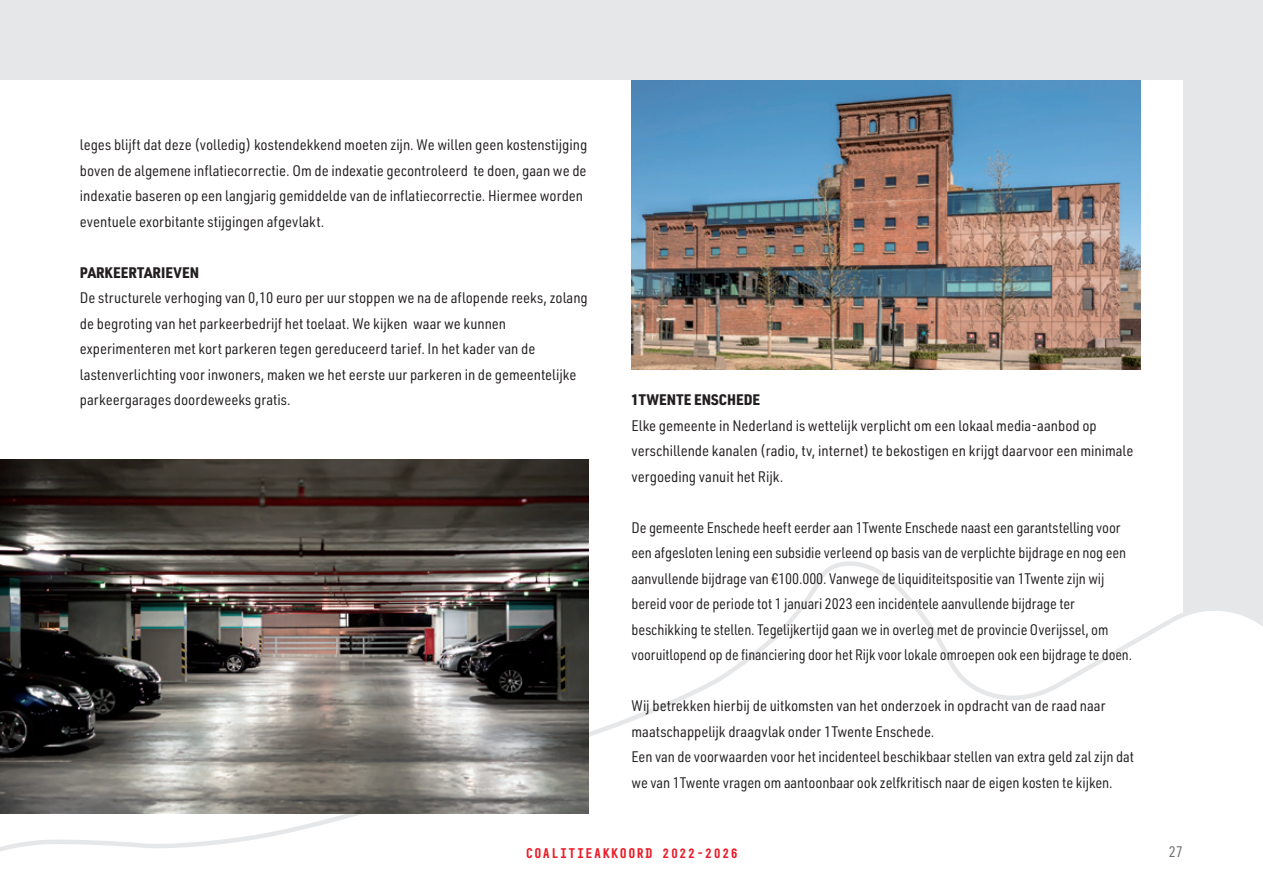
<style>
.page{position:relative;width:1263px;height:893px;background:#fff}
.page>*{position:absolute;margin:0;border:0;box-sizing:border-box;transform-origin:0 0}
.t1{font:15px/25.5px "URWDIN Semi Cond";color:#231f20}
.t2{font:900 15px "URWDIN Semi Cond";color:#231f20}
.t3{font:15px "URWDIN Semi Cond";color:#6c6d70}
.t4{font:700 12.75px "BC Sklonar";letter-spacing:.12em;color:#ea1c28}
</style>
<div class="page">
<div style="left:0;top:0;width:1263px;height:556px;background:#e6e7e9"></div>
<div style="left:0;top:80px;width:1183px;height:733px;background:#fff"></div>
<svg style="left:0;top:556px;width:1263px;height:296px"></svg>
<img style="left:631px;top:80px;width:509px;height:290px">
<img style="left:0;top:459px;width:589px;height:354px">
<p class="t1" style="left:80px;top:132px;width:509px">leges blijft dat deze (volledig) kostendekkend moeten zijn. We willen geen kostenstijging boven de algemene inflatiecorrectie. Om de indexatie gecontroleerd te doen, gaan we de indexatie baseren op een langjarig gemiddelde van de inflatiecorrectie. Hiermee worden eventuele exorbitante stijgingen afgevlakt.</p>
<p class="t2" style="left:80px;top:262px;width:121px">PARKEERTARIEVEN</p>
<p class="t1" style="left:80px;top:285px;width:509px">De structurele verhoging van 0,10 euro per uur stoppen we na de aflopende reeks, zolang de begroting van het parkeerbedrijf het toelaat. We kijken waar we kunnen experimenteren met kort parkeren tegen gereduceerd tarief. In het kader van de lastenverlichting voor inwoners, maken we het eerste uur parkeren in de gemeentelijke parkeergarages doordeweeks gratis.</p>
<p class="t2" style="left:631px;top:389px;width:130px">1TWENTE ENSCHEDE</p>
<p class="t1" style="left:631px;top:412px;width:503px">Elke gemeente in Nederland is wettelijk verplicht om een lokaal media-aanbod op verschillende kanalen (radio, tv, internet) te bekostigen en krijgt daarvoor een minimale vergoeding vanuit het Rijk.</p>
<p class="t1" style="left:631px;top:514px;width:502px">De gemeente Enschede heeft eerder aan 1Twente Enschede naast een garantstelling voor een afgesloten lening een subsidie verleend op basis van de verplichte bijdrage en nog een aanvullende bijdrage van €100.000. Vanwege de liquiditeitspositie van 1Twente zijn wij bereid voor de periode tot 1 januari 2023 een incidentele aanvullende bijdrage ter beschikking te stellen. Tegelijkertijd gaan we in overleg met de provincie Overijssel, om vooruitlopend op de financiering door het Rijk voor lokale omroepen ook een bijdrage te doen.</p>
<p class="t1" style="left:631px;top:693px;width:504px">Wij betrekken hierbij de uitkomsten van het onderzoek in opdracht van de raad naar maatschappelijk draagvlak onder 1Twente Enschede.<br>Een van de voorwaarden voor het incidenteel beschikbaar stellen van extra geld zal zijn dat we van 1Twente vragen om aantoonbaar ook zelfkritisch naar de eigen kosten te kijken.</p>
<p class="t4" style="left:526px;top:845px;width:214px">COALITIEAKKOORD 2022-2026</p>
<p class="t3" style="left:1169px;top:842px;width:16px">27</p>
</div>
